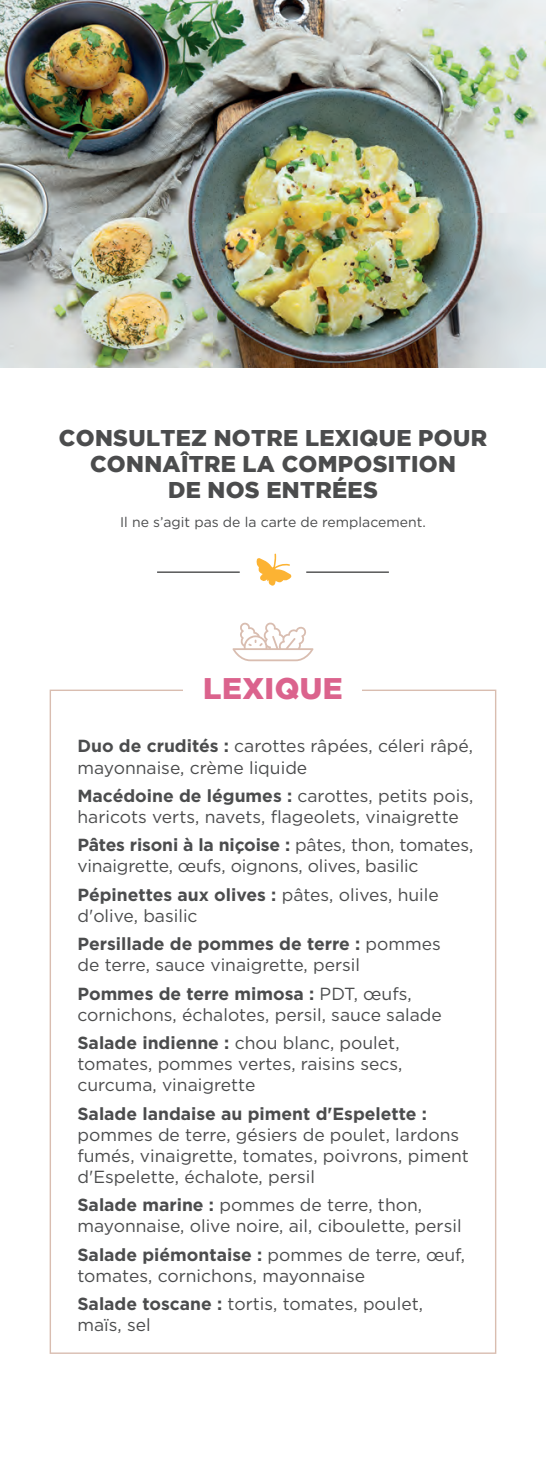
<style>
.page{position:relative;width:546px;height:1474px;background:#fff}
.page>*{position:absolute;margin:0;border:0;box-sizing:border-box;transform-origin:0 0}
.t1{font:900 29.75px "Gotham";letter-spacing:.015em;color:#db638d}
.t2{font:900 22.75px/26.2px "Gotham";letter-spacing:.015em;color:#4b4c4d;text-align:center}
.t3{font:17.5px/21px "Gotham";color:#4b4c4d}
.t4{font:14px "Gotham";color:#4b4c4d}
.s1{font-weight:700}
</style>
<div class="page">
<hr style="left:545px;top:1387px;width:1px;height:47px;background:#fcb333">
<hr style="left:157px;top:571px;width:83px;height:2px;background:#4b4c4d">
<hr style="left:306px;top:571px;width:83px;height:2px;background:#4b4c4d">
<svg style="left:256px;top:553px;width:36px;height:32px"></svg>
<svg style="left:232px;top:622px;width:81px;height:39px"></svg>
<img style="left:0;top:0;width:546px;height:367px">
<p class="t2" style="left:59px;top:424px;width:429px">CONSULTEZ NOTRE LEXIQUE POUR<br>CONNAÎTRE LA COMPOSITION<br>DE NOS ENTRÉES</p>
<p class="t4" style="left:120px;top:513px;width:307px">Il ne s’agit pas de la carte de remplacement.</p>
<p class="t1" style="left:203px;top:671px;width:141px">LEXIQUE</p>
<p class="t3" style="left:77px;top:735px;width:397px"><span class="s1">Duo de crudités :</span> carottes râpées, céleri râpé, mayonnaise, crème liquide</p>
<p class="t3" style="left:77px;top:785px;width:397px"><span class="s1">Macédoine de légumes :</span> carottes, petits pois, haricots verts, navets, flageolets, vinaigrette</p>
<p class="t3" style="left:77px;top:834px;width:397px"><span class="s1">Pâtes risoni à la niçoise :</span> pâtes, thon, tomates, vinaigrette, œufs, oignons, olives, basilic</p>
<p class="t3" style="left:77px;top:883px;width:363px"><span class="s1">Pépinettes aux olives :</span> pâtes, olives, huile d'olive, basilic</p>
<p class="t3" style="left:77px;top:933px;width:365px"><span class="s1">Persillade de pommes de terre :</span> pommes de terre, sauce vinaigrette, persil</p>
<p class="t3" style="left:77px;top:982px;width:366px"><span class="s1">Pommes de terre mimosa :</span> PDT, œufs, cornichons, échalotes, persil, sauce salade</p>
<p class="t3" style="left:77px;top:1032px;width:326px"><span class="s1">Salade indienne :</span> chou blanc, poulet, tomates, pommes vertes, raisins secs, curcuma, vinaigrette</p>
<p class="t3" style="left:77px;top:1102px;width:393px"><span class="s1">Salade landaise au piment d'Espelette : </span>pommes de terre, gésiers de poulet, lardons fumés, vinaigrette, tomates, poivrons, piment d'Espelette, échalote, persil</p>
<p class="t3" style="left:77px;top:1194px;width:385px"><span class="s1">Salade marine :</span> pommes de terre, thon, mayonnaise, olive noire, ail, ciboulette, persil</p>
<p class="t3" style="left:77px;top:1243px;width:389px"><span class="s1">Salade piémontaise :</span> pommes de terre, œuf, tomates, cornichons, mayonnaise</p>
<p class="t3" style="left:77px;top:1292px;width:347px"><span class="s1">Salade toscane :</span> tortis, tomates, poulet, maïs, sel</p>
</div>
